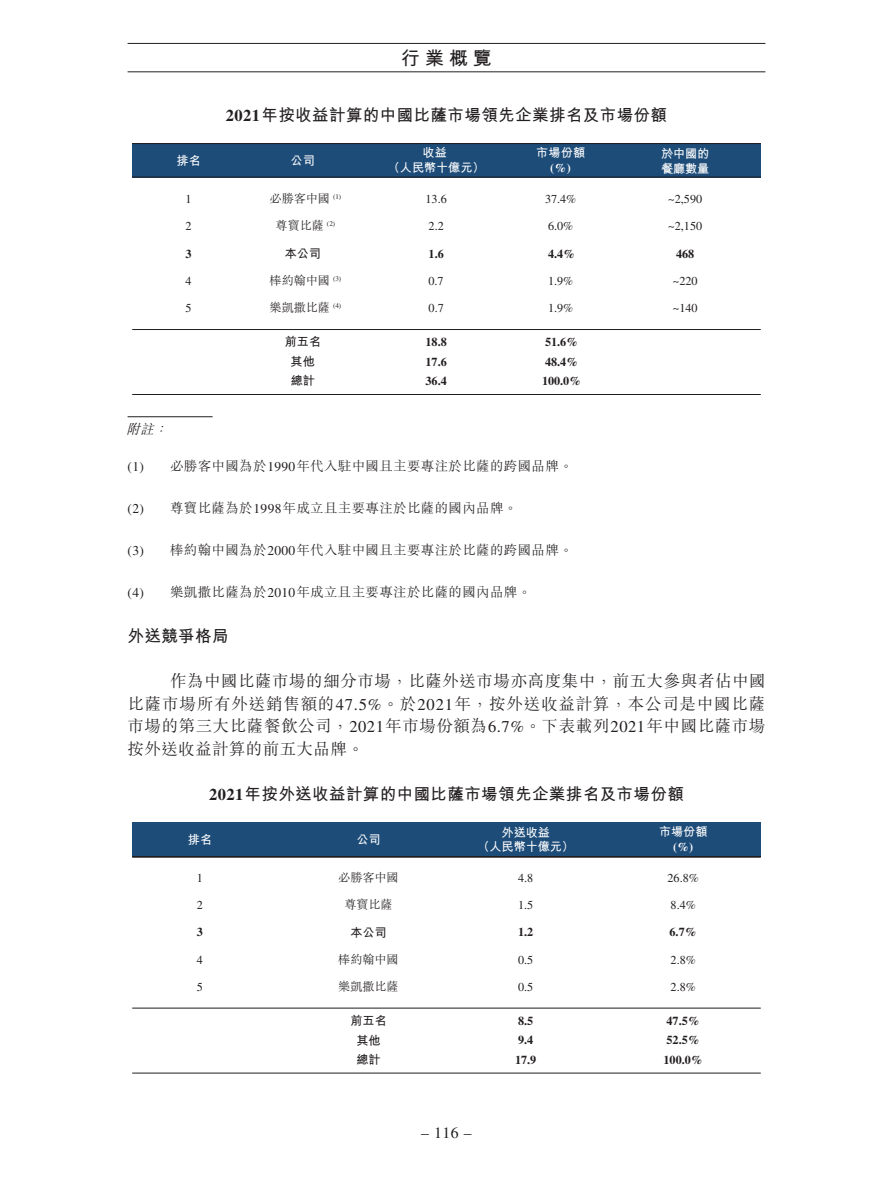
<style>
.page{position:relative;width:893px;height:1191px;background:#fff}
.page>*{position:absolute;margin:0;border:0;box-sizing:border-box;transform-origin:0 0}
.t1{font:700 18.75px "M Hei HK";color:#231f20}
.t2{font:300 16.5px/22.5px "M Sung HK";letter-spacing:.035em;color:#231f20;text-align:justify}
.t3{font:700 16.5px "M Hei HK";letter-spacing:.025em;color:#231f20}
.t4{font:15.75px "Times LT Std";color:#231f20}
.t5{font:300 13.5px "M Sung HK";letter-spacing:.025em;color:#231f20}
.t6{font:italic 300 13.5px "M Sung HK";color:#231f20}
.t7{font:12.15px "Times LT Std";color:#231f20}
.t8{font:700 12.15px "Times LT Std";color:#231f20}
.t9{font:12.15px "M Sung HK Light E Ten B5 H";letter-spacing:-.005em;color:#231f20}
.t10{font:12.15px/14.5px "M Hei HK Bold E Ten B5 H";letter-spacing:-.005em;color:#fff;text-align:center}
.t11{font:12.15px/19.4px "M Hei HK Bold E Ten B5 H";letter-spacing:-.015em;color:#231f20;text-align:center}
.t12{font:700 12.15px "Times LT Std";color:#fff}
.s1{font-family:"Times LT Std"}
.s2{font-family:"Times LT Std";font-weight:400}
</style>
<div class="page">
<hr style="left:128px;top:43px;width:637px;height:1px;background:#231f20">
<hr style="left:128px;top:71px;width:637px;height:1px;background:#231f20">
<div style="left:132px;top:144px;width:629px;height:34px;background:#1d4c79"></div>
<hr style="left:132px;top:143px;width:629px;height:1px;background:#211d1e">
<hr style="left:132px;top:177px;width:629px;height:1px;background:#211d1e">
<hr style="left:132px;top:394px;width:629px;height:1px;background:#211d1e">
<hr style="left:132px;top:329px;width:629px;height:1px;background:#211d1e">
<div style="left:132px;top:822px;width:629px;height:35px;background:#1d4c79"></div>
<hr style="left:132px;top:856px;width:629px;height:1px;background:#211d1e">
<hr style="left:132px;top:1072px;width:629px;height:1px;background:#211d1e">
<hr style="left:132px;top:1007px;width:629px;height:1px;background:#211d1e">
<hr style="left:128px;top:416px;width:85px;height:1px;background:#231f20">
<p class="t1" style="left:401px;top:44px;width:92px">行業概覽</p>
<p class="t3" style="left:226px;top:103px;width:442px"><span class="s1">2021</span>年按收益計算的中國比薩市場領先企業排名及市場份額</p>
<p class="t10" style="left:388px;top:145px;width:98px">收益<br>（人民幣十億元）</p>
<p class="t10" style="left:536px;top:145px;width:51px">市場份額</p>
<p class="t10" style="left:176px;top:152px;width:26px">排名</p>
<p class="t10" style="left:291px;top:152px;width:26px">公司</p>
<p class="t10" style="left:661px;top:145px;width:50px;text-align:left">於中國的餐廳數量</p>
<p class="t12" style="left:550px;top:161px;width:22px">(%)</p>
<p class="t7" style="left:186px;top:192px;width:8px">1</p>
<p class="t9" style="left:270px;top:190px;width:73px">必勝客中國 <sup>(1)</sup></p>
<p class="t7" style="left:186px;top:219px;width:8px">2</p>
<p class="t9" style="left:276px;top:217px;width:61px">尊寶比薩 <sup>(2)</sup></p>
<p class="t8" style="left:185px;top:246px;width:8px">3</p>
<p class="t11" style="left:285px;top:242px;width:38px">本公司</p>
<p class="t7" style="left:186px;top:274px;width:8px">4</p>
<p class="t9" style="left:270px;top:272px;width:73px">棒約翰中國 <sup>(3)</sup></p>
<p class="t7" style="left:186px;top:301px;width:8px">5</p>
<p class="t9" style="left:270px;top:299px;width:73px">樂凱撒比薩 <sup>(4)</sup></p>
<p class="t11" style="left:285px;top:331px;width:38px">前五名其他總計</p>
<p class="t7" style="left:426px;top:192px;width:23px">13.6</p>
<p class="t7" style="left:545px;top:192px;width:33px">37.4%</p>
<p class="t7" style="left:668px;top:192px;width:35px">~2,590</p>
<p class="t7" style="left:429px;top:219px;width:17px">2.2</p>
<p class="t7" style="left:548px;top:219px;width:27px">6.0%</p>
<p class="t7" style="left:668px;top:219px;width:35px">~2,150</p>
<p class="t8" style="left:429px;top:246px;width:17px">1.6</p>
<p class="t8" style="left:548px;top:246px;width:29px">4.4%</p>
<p class="t8" style="left:676px;top:246px;width:20px">468</p>
<p class="t7" style="left:429px;top:274px;width:17px">0.7</p>
<p class="t7" style="left:548px;top:274px;width:27px">1.9%</p>
<p class="t7" style="left:673px;top:274px;width:26px">~220</p>
<p class="t7" style="left:429px;top:301px;width:17px">0.7</p>
<p class="t7" style="left:548px;top:301px;width:27px">1.9%</p>
<p class="t7" style="left:673px;top:301px;width:26px">~140</p>
<p class="t8" style="left:426px;top:335px;width:23px">18.8</p>
<p class="t8" style="left:545px;top:335px;width:35px">51.6%</p>
<p class="t8" style="left:426px;top:354px;width:23px">17.6</p>
<p class="t8" style="left:545px;top:354px;width:35px">48.4%</p>
<p class="t8" style="left:426px;top:374px;width:23px">36.4</p>
<p class="t8" style="left:542px;top:374px;width:41px">100.0%</p>
<p class="t6" style="left:126px;top:419px;width:47px">附註：</p>
<p class="t5" style="left:128px;top:457px;width:447px"><span class="s2">(1)</span> 必勝客中國為於<span class="s2">1990</span>年代入駐中國且主要專注於比薩的跨國品牌。</p>
<p class="t5" style="left:128px;top:499px;width:391px"><span class="s2">(2)</span> 尊寶比薩為於<span class="s2">1998</span>年成立且主要專注於比薩的國內品牌。</p>
<p class="t5" style="left:128px;top:541px;width:447px"><span class="s2">(3)</span> 棒約翰中國為於<span class="s2">2000</span>年代入駐中國且主要專注於比薩的跨國品牌。</p>
<p class="t5" style="left:128px;top:583px;width:405px"><span class="s2">(4)</span> 樂凱撒比薩為於<span class="s2">2010</span>年成立且主要專注於比薩的國內品牌。</p>
<p class="t3" style="left:128px;top:624px;width:103px">外送競爭格局</p>
<p class="t2" style="left:128px;top:669px;width:640px;text-indent:43px">作為中國比薩市場的細分市場，比薩外送市場亦高度集中，前五大參與者佔中國比薩市場所有外送銷售額的<span class="s2">47.5%</span>。於<span class="s2">2021</span>年，按外送收益計算，本公司是中國比薩市場的第三大比薩餐飲公司，<span class="s2">2021</span>年市場份額為<span class="s2">6.7%</span>。下表載列<span class="s2">2021</span>年中國比薩市場按外送收益計算的前五大品牌。</p>
<p class="t3" style="left:209px;top:782px;width:476px"><span class="s1">2021</span>年按外送收益計算的中國比薩市場領先企業排名及市場份額</p>
<p class="t10" style="left:188px;top:831px;width:26px">排名</p>
<p class="t10" style="left:356px;top:831px;width:26px">公司</p>
<p class="t10" style="left:477px;top:823px;width:98px">外送收益<br>（人民幣十億元）</p>
<p class="t10" style="left:659px;top:823px;width:50px">市場份額</p>
<p class="t12" style="left:673px;top:839px;width:22px">(%)</p>
<p class="t9" style="left:338px;top:868px;width:62px">必勝客中國</p>
<p class="t9" style="left:344px;top:896px;width:50px">尊寶比薩</p>
<p class="t11" style="left:351px;top:921px;width:38px">本公司</p>
<p class="t9" style="left:338px;top:950px;width:62px">棒約翰中國</p>
<p class="t9" style="left:338px;top:978px;width:62px">樂凱撒比薩</p>
<p class="t7" style="left:197px;top:870px;width:8px">1</p>
<p class="t7" style="left:518px;top:870px;width:17px">4.8</p>
<p class="t7" style="left:667px;top:870px;width:33px">26.8%</p>
<p class="t7" style="left:197px;top:898px;width:8px">2</p>
<p class="t7" style="left:518px;top:898px;width:17px">1.5</p>
<p class="t7" style="left:671px;top:898px;width:27px">8.4%</p>
<p class="t8" style="left:197px;top:924px;width:8px">3</p>
<p class="t8" style="left:518px;top:924px;width:17px">1.2</p>
<p class="t8" style="left:670px;top:924px;width:29px">6.7%</p>
<p class="t7" style="left:197px;top:952px;width:8px">4</p>
<p class="t7" style="left:518px;top:952px;width:17px">0.5</p>
<p class="t7" style="left:671px;top:952px;width:27px">2.8%</p>
<p class="t7" style="left:197px;top:980px;width:8px">5</p>
<p class="t7" style="left:518px;top:980px;width:17px">0.5</p>
<p class="t7" style="left:671px;top:980px;width:27px">2.8%</p>
<p class="t8" style="left:518px;top:1013px;width:17px">8.5</p>
<p class="t8" style="left:666px;top:1013px;width:35px">47.5%</p>
<p class="t8" style="left:518px;top:1033px;width:17px">9.4</p>
<p class="t8" style="left:666px;top:1033px;width:35px">52.5%</p>
<p class="t8" style="left:515px;top:1052px;width:23px">17.9</p>
<p class="t8" style="left:664px;top:1052px;width:41px">100.0%</p>
<p class="t11" style="left:351px;top:1010px;width:38px">前五名</p>
<p class="t11" style="left:357px;top:1049px;width:26px">總計</p>
<p class="t11" style="left:356px;top:1029px;width:26px">其他</p>
<p class="t4" style="left:421px;top:1124px;width:52px">– 116 –</p>
</div>
